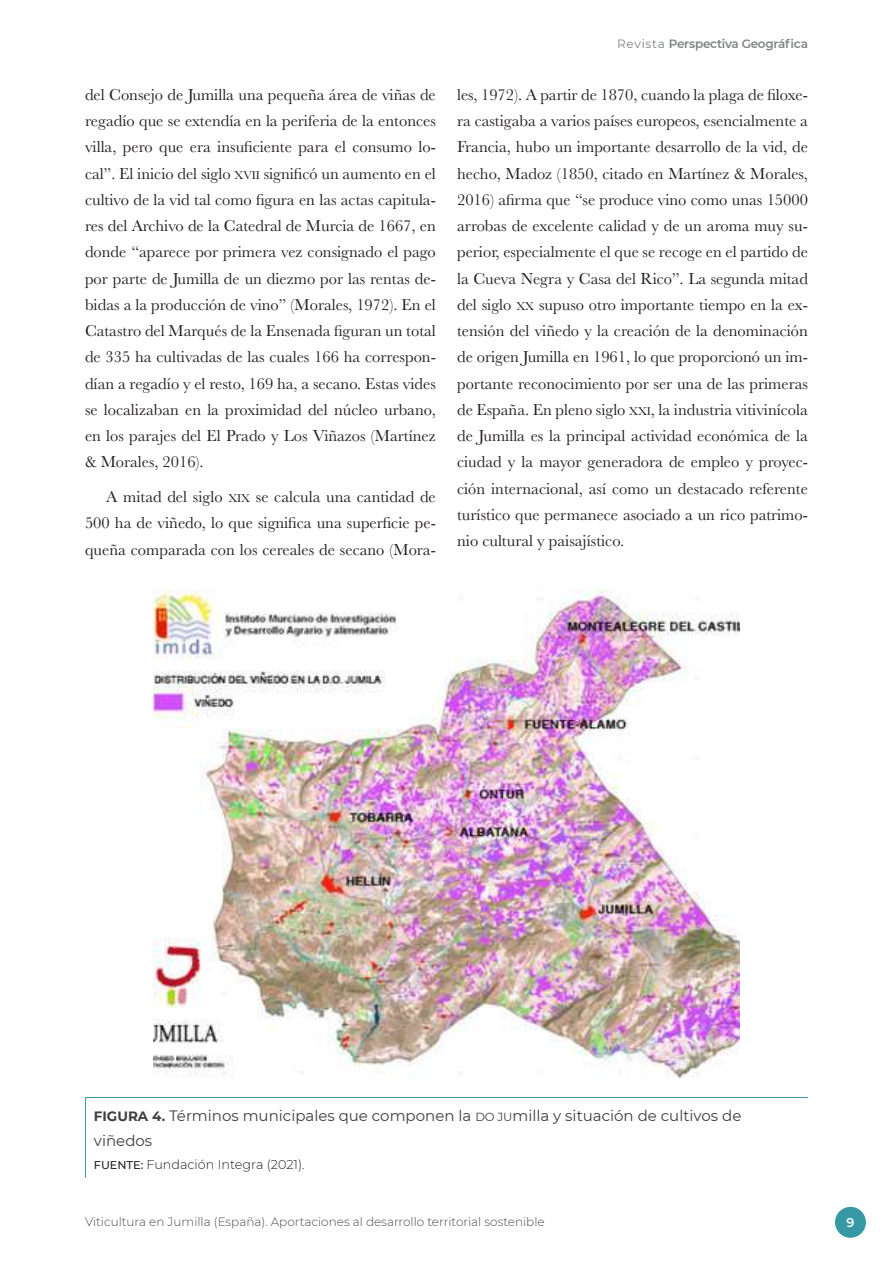
<style>
.page{position:relative;width:893px;height:1263px;background:#fff}
.page>*{position:absolute;margin:0;border:0;box-sizing:border-box;transform-origin:0 0}
.t1{font:16.5px/26.2px "Baskerville";color:#231f20;text-align:justify}
.t2{font:15px/25.5px "Montserrat";color:#3e3e3f}
.t3{font:300 12.75px "Montserrat";color:#231f20}
.t4{font:600 12.75px "Montserrat";color:#fff}
.t5{font:300 12px "Montserrat";color:#4b4c4d}
.t6{font:600 12px "Montserrat";letter-spacing:-.02em;color:#808285}
.s1{font-size:11.7px}
.s2{font-weight:400}
.s3{font-weight:700;font-size:13.5px}
.s4{font-weight:500;font-size:11.25px}
</style>
<div class="page">
<div style="left:835px;top:1207px;width:31px;height:31px;background:#3698a3;border-radius:50%"></div>
<hr style="left:85px;top:1097px;width:723px;height:1px;background:#3698a3">
<hr style="left:85px;top:1098px;width:1px;height:80px;background:#3698a3">
<img style="left:153px;top:589px;width:587px;height:489px">
<p class="t1" style="left:85px;top:82px;width:352px">del Consejo de Jumilla una pequeña área de viñas de regadío que se extendía en la periferia de la entonces villa, pero que era insuficiente para el consumo lo&shy;cal”. El inicio del siglo <span class="s1">XVII</span> significó un aumento en el cultivo de la vid tal como figura en las actas capitula&shy;res del Archivo de la Catedral de Murcia de 1667, en donde “aparece por primera vez consignado el pago por parte de Jumilla de un diezmo por las rentas de&shy;bidas a la producción de vino” (Morales, 1972). En el Catastro del Marqués de la Ensenada figuran un total de 335 ha cultivadas de las cuales 166 ha correspon&shy;dían a regadío y el resto, 169 ha, a secano. Estas vides se localizaban en la proximidad del núcleo urbano, en los parajes del El Prado y Los Viñazos (Martínez &amp; Morales, 2016).</p>
<p class="t1" style="left:85px;top:484px;width:352px;text-indent:21px">A mitad del siglo <span class="s1">XIX</span> se calcula una cantidad de 500 ha de viñedo, lo que significa una superficie pe&shy;queña comparada con los cereales de secano (Mora-</p>
<p class="t6" style="left:617px;top:36px;width:192px"><span class="s2">Revista</span> Perspectiva Geográfica</p>
<p class="t1" style="left:457px;top:82px;width:352px">les, 1972). A partir de 1870, cuando la plaga de filoxe&shy;ra castigaba a varios países europeos, esencialmente a Francia, hubo un importante desarrollo de la vid, de hecho, Madoz (1850, citado en Martínez &amp; Morales, 2016) afirma que “se produce vino como unas 15000 arrobas de excelente calidad y de un aroma muy su&shy;perior, especialmente el que se recoge en el partido de la Cueva Negra y Casa del Rico”. La segunda mitad del siglo <span class="s1">XX</span> supuso otro importante tiempo en la ex&shy;tensión del viñedo y la creación de la denominación de origen Jumilla en 1961, lo que proporcionó un im&shy;portante reconocimiento por ser una de las primeras de España. En pleno siglo <span class="s1">XXI</span>, la industria vitivinícola de Jumilla es la principal actividad económica de la ciudad y la mayor generadora de empleo y proyec&shy;ción internacional, así como un destacado referente turístico que permanece asociado a un rico patrimo&shy;nio cultural y paisajístico.</p>
<p class="t2" style="left:94px;top:1102px;width:649px"><span class="s3">FIGURA 4.</span> Términos municipales que componen la <span class="s1">DO JU</span>milla y situación de cultivos de viñedos</p>
<p class="t3" style="left:94px;top:1156px;width:212px"><span class="s4">FUENTE:</span> Fundación Integra (2021).</p>
<p class="t5" style="left:85px;top:1214px;width:461px">Viticultura en Jumilla (España). Aportaciones al desarrollo territorial sostenible</p>
<p class="t4" style="left:846px;top:1213px;width:9px">9</p>
</div>
